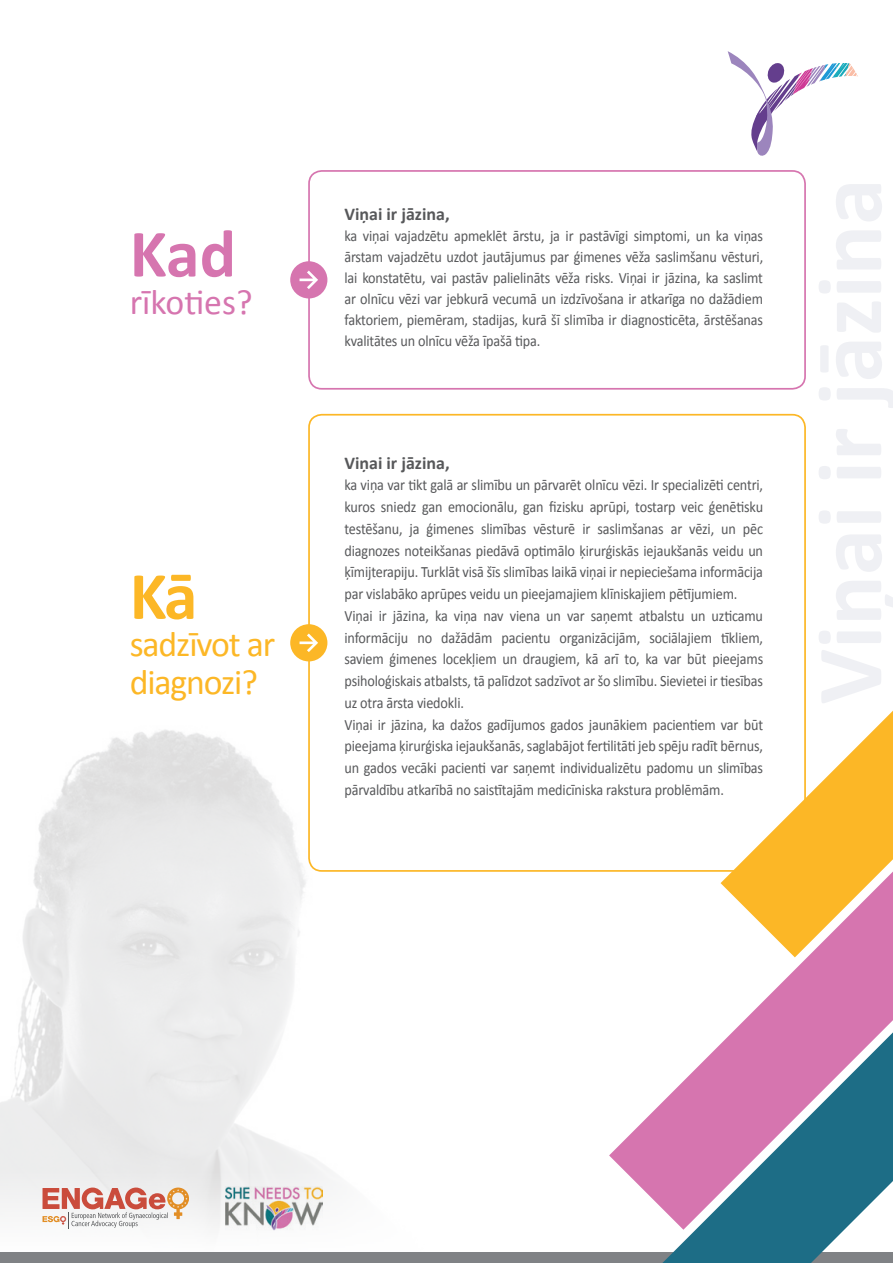
<style>
.page{position:relative;width:893px;height:1263px;background:#fff}
.page>*{position:absolute;margin:0;border:0;box-sizing:border-box;transform-origin:0 0}
.t1{font:700 68.1px "Calibri";color:#d675af}
.t2{font:700 68.1px "Calibri";color:#fcb726}
.t3{font:35.7px/37.5px "Calibri";letter-spacing:-.03em;color:#fcb726}
.t4{font:35.7px "Calibri";color:#d675af}
.t5{font:700 18px "Calibri";color:#57585a}
.t6{font:15.75px/21.8px "Calibri";letter-spacing:-.01em;color:#57585a;text-align:justify;scale:.9 1}
</style>
<div class="page">
<img style="left:0;top:729px;width:330px;height:502px">
<div style="left:308px;top:170px;width:498px;height:220px;border:2px solid #d675af;border-radius:13px"></div>
<div style="left:0;top:1252px;width:893px;height:11px;background:#808285"></div>
<svg style="left:43px;top:1187px;width:146px;height:41px"></svg>
<img style="left:225px;top:1186px;width:97px;height:44px">
<svg style="left:662px;top:1230px;width:182px;height:33px;fill:#1d6d86"></svg>
<svg style="left:609px;top:882px;width:284px;height:348px"></svg>
<svg style="left:721px;top:711px;width:172px;height:246px"></svg>
<div style="left:308px;top:414px;width:498px;height:458px;border:2px solid #fcb726;border-radius:13px"></div>
<div style="left:290px;top:624px;width:37px;height:37px;background:#fcb726;border-radius:50%"></div>
<svg style="left:300px;top:633px;width:18px;height:19px"></svg>
<div style="left:290px;top:261px;width:37px;height:37px;background:#d675af;border-radius:50%"></div>
<svg style="left:300px;top:271px;width:18px;height:18px"></svg>
<svg style="left:728px;top:51px;width:129px;height:105px"></svg>
<h1 class="t1" style="left:130px;top:212px;width:108px">Kad</h1>
<h2 class="t4" style="left:130px;top:280px;width:124px">rīkoties?</h2>
<h1 class="t2" style="left:130px;top:554px;width:69px">Kā</h1>
<h2 class="t3" style="left:130px;top:624px;width:147px">sadzīvot ar diagnozi?</h2>
<p class="t5" style="left:344px;top:203px;width:107px">Viņai ir jāzina,</p>
<p class="t6" style="left:344px;top:225px;width:467px;line-height:21px">ka viņai vajadzētu apmeklēt ārstu ja, ir pastāvīgi simptomi, un ka viņas ārstam vajadzētu uzdot jautājumus par ģimenes vēža saslimšanu vēsturi, lai konstatētu, vai pastāv palielināts vēža risks. Viņai ir jāzina, ka saslimt ar olnīcu vēzi var jebkurā vecumā un izdzīvošana ir atkarīga no dažādiem faktoriem, piemēram, stadijas, kurā šī slimība ir diagnosticēta, ārstēšanas kvalitātes un olnīcu vēža īpašā tipa.</p>
<p class="t5" style="left:344px;top:451px;width:107px">Viņai ir jāzina,</p>
<p class="t6" style="left:344px;top:473px;width:467px">ka viņa var tikt galā ar slimību un pārvarēt olnīcu vēzi Ir. specializēti centri,</p>
<p class="t6" style="left:344px;top:495px;width:467px">kuros sniedz gan emocionālu, gan fizisku aprūpi, tostarp veic ģenētisku</p>
<p class="t6" style="left:344px;top:517px;width:467px">testēšanu, ja ģimenes slimības vēsturē ir saslimšanas ar vēzi, un pēc</p>
<p class="t6" style="left:344px;top:539px;width:467px">diagnozes noteikšanas piedāvā optimālo ķirurģiskās iejaukšanās veidu un</p>
<p class="t6" style="left:344px;top:560px;width:467px">ķīmijterapiju. Turklāt visā šīs slimības laikā viņai ir nepieciešama informācija</p>
<p class="t6" style="left:344px;top:582px;width:438px">par vislabāko aprūpes veidu un pieejamajiem klīniskajiem pētījumiem.</p>
<p class="t6" style="left:344px;top:604px;width:467px">Viņai ir jāzina, ka viņa nav viena un var saņemt atbalstu un uzticamu</p>
<p class="t6" style="left:721px;top:626px;width:48px">tīkliem,</p>
<p class="t6" style="left:441px;top:626px;width:58px">dažādām</p>
<p class="t6" style="left:344px;top:626px;width:467px;text-align:left">informāciju<br>saviem ģimenes locekļiem un draugiem, kā arī to, ka var būt pieejams psiholoģiskais atbalsts tā, palīdzot sadzīvot ar šo slimību. Sievietei ir tiesības uz otra ārsta viedokli.<br>Viņai ir jāzina, ka dažos gadījumos gados jaunākiem pacientiem var būt pieejama ķirurģiska iejaukšanās, saglabājot fertilitāti jeb spēju radīt bērnus, un gados vecāki pacienti var saņemt individualizētu padomu un slimības pārvaldību atkarībā no saistītajām medicīniska rakstura problēmām.</p>
<p class="t6" style="left:649px;top:626px;width:71px">sociālajiem</p>
<p class="t6" style="left:501px;top:626px;width:56px">pacientu</p>
<p class="t6" style="left:560px;top:626px;width:91px">organizācijām,</p>
<p class="t6" style="left:417px;top:626px;width:18px">no</p>
</div>
